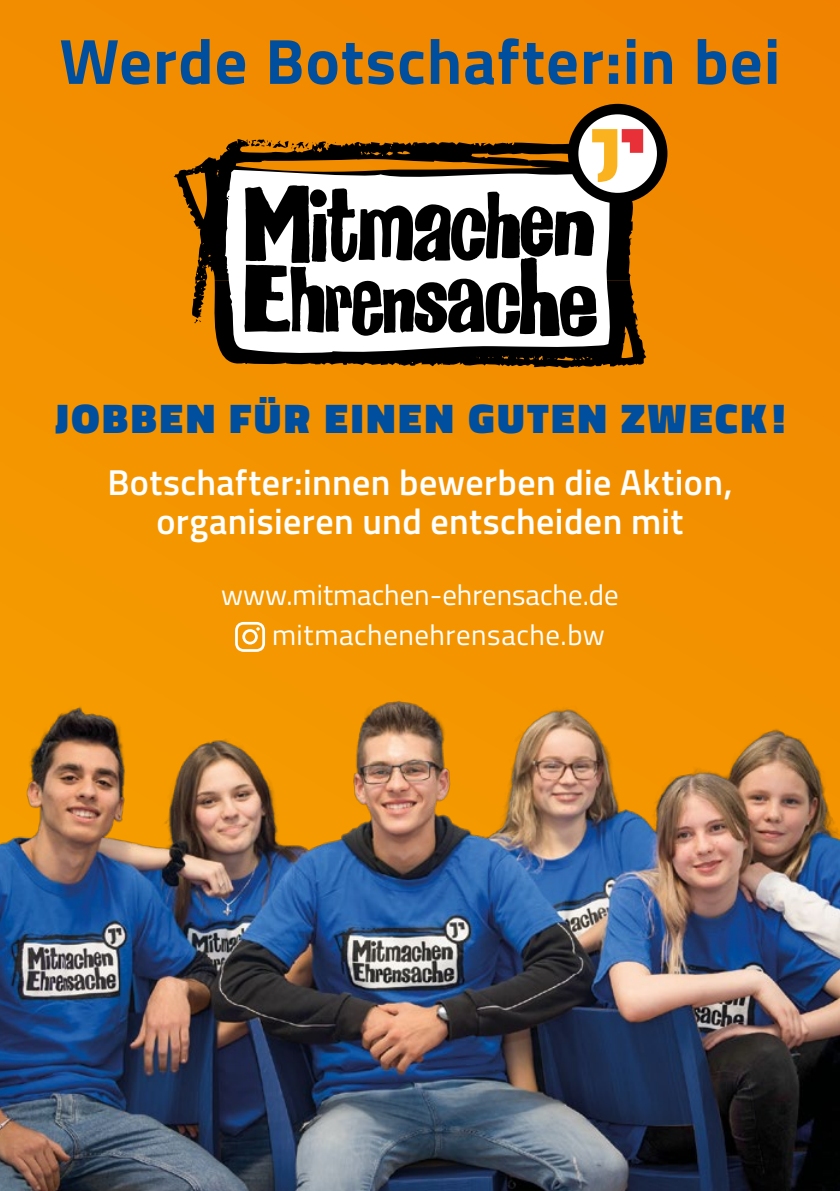
<style>
.page{position:relative;width:840px;height:1191px;background:#fff}
.page>*{position:absolute;margin:0;border:0;box-sizing:border-box;transform-origin:0 0}
.t1{font:700 64px "Titillium Web";letter-spacing:.02em;color:#004f9f}
.t2{font:900 42px "Titillium Web";letter-spacing:.07em;color:#004f9f}
.t3{font:600 36px/39.6px "Titillium Web";letter-spacing:.01em;color:#fff;text-align:center}
.t4{font:28.8px/40px "Titillium Web";color:#fff}
</style>
<div class="page">
<div style="left:0;top:0;width:839px;height:1191px;background:#f39000"></div>
<svg style="left:173px;top:169px;width:18px;height:46px"></svg>
<svg style="left:573px;top:109px;width:88px;height:89px"></svg>
<div style="left:567px;top:104px;width:100px;height:99px;border:10px solid #000;border-radius:50%"></div>
<svg style="left:191px;top:129px;width:455px;height:238px;background:#84745f"></svg>
<svg style="left:235px;top:622px;width:30px;height:30px"></svg>
<img style="left:0;top:663px;width:839px;height:528px">
<h1 class="t1" style="left:60px;top:13px;width:722px">Werde Botschafter:in bei</h1>
<p class="t2" style="left:55px;top:388px;width:731px">JOBBEN FÜR EINEN GUTEN ZWECK!</p>
<p class="t3" style="left:107px;top:460px;width:626px">Botschafter:innen bewerben die Aktion, organisieren und entscheiden mit</p>
<p class="t4" style="left:272px;top:574px;width:348px;text-indent:-51px">www.mitmachen-ehrensache.de mitmachenehrensache.bw</p>
</div>
